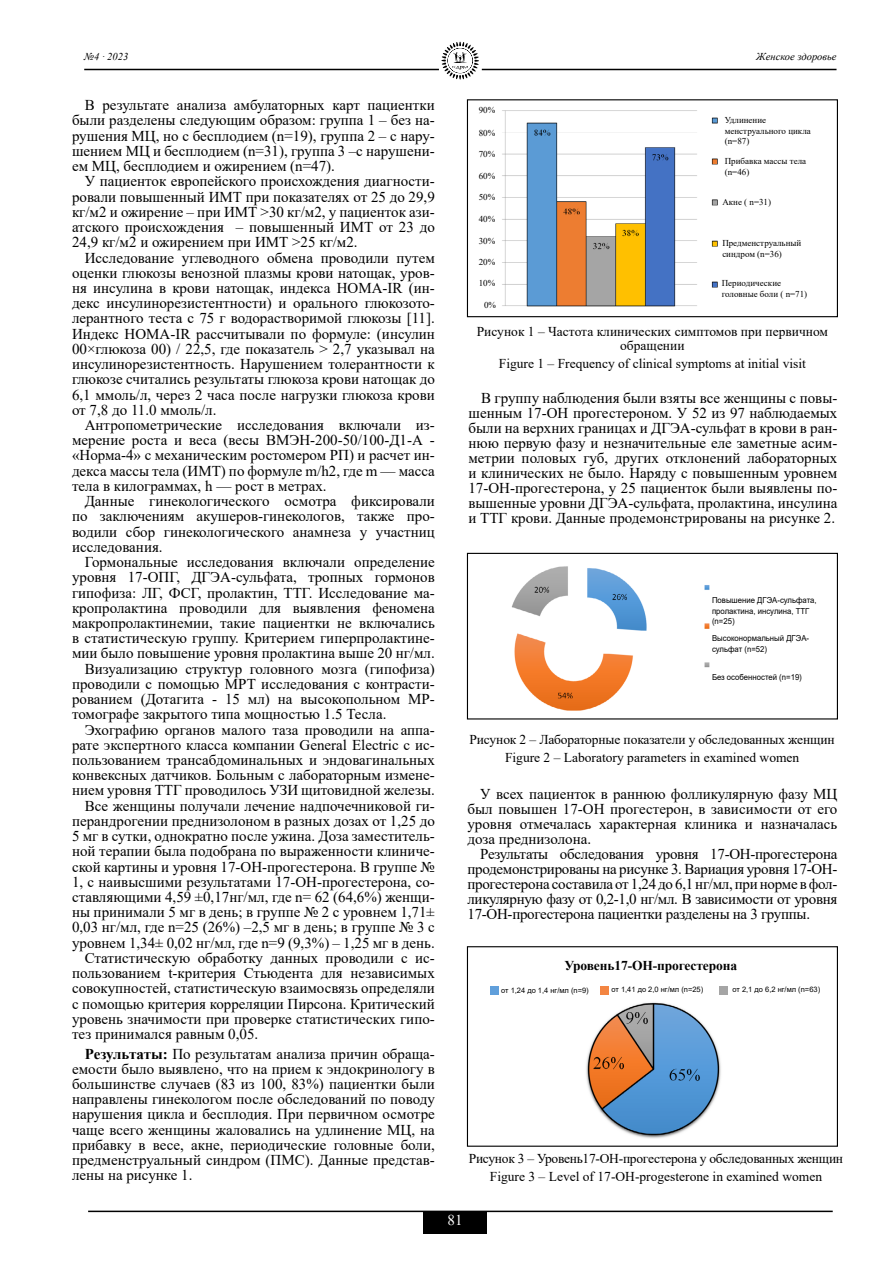
<style>
.page{position:relative;width:893px;height:1263px;background:#fff}
.page>*{position:absolute;margin:0;border:0;box-sizing:border-box;transform-origin:0 0}
.t1{font:15px/15.1px "Times New Roman";color:#000;text-align:justify}
.t2{font:15px "Times New Roman";color:#fff}
.t3{font:13.5px/13.5px "Times New Roman";color:#000;text-align:center}
.t4{font:13.5px/17.7px "Times New Roman";letter-spacing:-.02em;color:#000;text-align:center}
.t5{font:700 13.5px "Times New Roman";letter-spacing:-.01em;color:#000}
.t6{font:italic 10.5px "Times New Roman";color:#000}
.t7{font:9px/10.5px "Times New Roman";color:#000}
.t8{font:8.25px/10.5px "Arial";color:#000;scale:.94 1}
.t9{font:7.5px "Arial";color:#000}
.s1{font-weight:700}
</style>
<div class="page">
<div style="left:423px;top:1212px;width:64px;height:21px;background:#000"></div>
<hr style="left:84px;top:69px;width:355px;height:1px;background:#000">
<hr style="left:482px;top:69px;width:354px;height:1px;background:#000">
<svg style="left:441px;top:41px;width:38px;height:39px"></svg>
<hr style="left:88px;top:1210px;width:745px;height:2px;background:#000">
<div style="left:467px;top:99px;width:371px;height:218px;border:1px solid #000"></div>
<div style="left:467px;top:946px;width:371px;height:201px;border:1px solid #000"></div>
<img style="left:502px;top:110px;width:216px;height:197px">
<img style="left:586px;top:1002px;width:135px;height:136px">
<div style="left:467px;top:553px;width:371px;height:166px;border:1px solid #000"></div>
<img style="left:511px;top:566px;width:199px;height:145px">
<div style="left:490px;top:986px;width:9px;height:9px;background:#609fdb"></div>
<div style="left:600px;top:986px;width:9px;height:9px;background:#f38542"></div>
<div style="left:720px;top:986px;width:8px;height:9px;background:#a5a5a5"></div>
<p class="t6" style="left:84px;top:49px;width:46px">№4 · 2023</p>
<p class="t6" style="left:756px;top:49px;width:82px">Женское здоровье</p>
<p class="t1" style="left:72px;top:97px;width:364px;text-indent:13px">В результате анализа амбулаторных карт пациентки были разделены следующим образом: группа 1 – без на&shy;рушения МЦ, но с бесплодием (n=19), группа 2 – с нару&shy;шением МЦ и бесплодием (n=31), группа 3 –с нарушени&shy;ем МЦ, бесплодием и ожирением (n=47).</p>
<p class="t1" style="left:72px;top:173px;width:364px;text-indent:13px">У пациенток европейского происхождения диагности&shy;ровали повышенный ИМТ при показателях от 25 до 29,9 кг/м2 и ожирение – при ИМТ &gt;30 кг/м2, у пациенток ази&shy;атского происхождения – повышенный ИМТ от 23 до 24,9 кг/м2 и ожирением при ИМТ &gt;25 кг/м2.</p>
<p class="t1" style="left:72px;top:249px;width:364px;text-indent:13px">Исследование углеводного обмена проводили путем оценки глюкозы венозной плазмы крови натощак, уров&shy;ня инсулина в крови натощак, индекса HOMA-IR (ин&shy;декс инсулинорезистентности) и орального глюкозото&shy;лерантного теста с 75 г водорастворимой глюкозы [11].<br>Индекс НОМА-IR рассчитывали по формуле: (инсулин 00×глюкоза 00) / 22,5, где показатель &gt; 2,7 указывал на инсулинорезистентность. Нарушением толерантности к глюкозе считались результаты глюкоза крови натощак до 6,1 ммоль/л, через 2 часа после нагрузки глюкоза крови от 7,8 до 11.0 ммоль/л.</p>
<p class="t1" style="left:72px;top:417px;width:364px;text-indent:13px">Антропометрические исследования включали из&shy;мерение роста и веса (весы ВМЭН-200-50/100-Д1-А - «Норма-4» с механическим ростомером РП) и расчет ин&shy;декса массы тела (ИМТ) по формуле m/h2, где m — масса тела в килограммах, h — рост в метрах.</p>
<p class="t1" style="left:72px;top:493px;width:364px;text-indent:13px">Данные гинекологического осмотра фиксировали по заключениям акушеров-гинекологов, также про&shy;водили сбор гинекологического анамнеза у участниц исследования.</p>
<p class="t1" style="left:85px;top:554px;width:352px">Гормональные исследования включали определение</p>
<p class="t1" style="left:72px;top:569px;width:364px">уровня 17-ОПГ, ДГЭА-сульфата, тропных гормонов</p>
<p class="t1" style="left:72px;top:584px;width:364px">гипофиза: ЛГ, ФСГ, пролактин, ТТГ. Исследование ма-</p>
<p class="t1" style="left:72px;top:600px;width:364px">кропролактина проводили для выявления феномена</p>
<p class="t1" style="left:72px;top:615px;width:364px">макропролактинемии, такие пациентки не включались</p>
<p class="t1" style="left:72px;top:630px;width:364px">в статистическую группу. Критерием гиперпролактине-</p>
<p class="t1" style="left:72px;top:645px;width:364px">мии было повышение уровня пролактина выше 20 нг/мл.</p>
<p class="t1" style="left:85px;top:660px;width:352px">Визуализацию структур головного мозга (гипофиза)</p>
<p class="t1" style="left:72px;top:676px;width:364px">проводили с помощью МРТ исследования с контрасти-</p>
<p class="t1" style="left:72px;top:691px;width:364px">рованием (Дотагита - 15 мл) на высокопольном МР-</p>
<p class="t1" style="left:72px;top:706px;width:316px">томографе закрытого типа мощностью 1.5 Тесла.</p>
<p class="t1" style="left:85px;top:721px;width:352px">Эхографию органов малого таза проводили на аппа-</p>
<p class="t1" style="left:72px;top:737px;width:364px">рате экспертного класса компании General Electric с ис-</p>
<p class="t1" style="left:72px;top:752px;width:364px">пользованием трансабдоминальных и эндовагинальных</p>
<p class="t1" style="left:72px;top:767px;width:364px">конвексных датчиков. Больным с лабораторным измене-</p>
<p class="t1" style="left:72px;top:782px;width:364px">нием уровня ТТГ проводилось УЗИ щитовидной железы.</p>
<p class="t1" style="left:85px;top:798px;width:352px">Все женщины получали лечение надпочечниковой ги-</p>
<p class="t1" style="left:72px;top:813px;width:364px">перандрогении преднизолоном в разных дозах от 1,25 до</p>
<p class="t1" style="left:72px;top:828px;width:364px">5 мг в сутки, однократно после ужина. Доза заместитель-</p>
<p class="t1" style="left:72px;top:843px;width:364px">ной терапии была подобрана по выраженности клиниче-</p>
<p class="t1" style="left:72px;top:858px;width:364px">ской картины и уровня 17-ОН-прогестерона. В группе №</p>
<p class="t1" style="left:72px;top:874px;width:364px">1, с наивысшими результатами 17-ОН-прогестерона, со-</p>
<p class="t1" style="left:72px;top:889px;width:364px">ставляющими 4,59 ±0,17нг/мл, где n= 62 (64,6%) женщи-</p>
<p class="t1" style="left:72px;top:904px;width:364px">ны принимали 5 мг в день; в группе № 2 с уровнем 1,71±</p>
<p class="t1" style="left:72px;top:919px;width:364px">0,03 нг/мл, где n=25 (26%) –2,5 мг в день; в группе № 3 с</p>
<p class="t1" style="left:72px;top:935px;width:364px">уровнем 1,34± 0,02 нг/мл, где n=9 (9,3%) – 1,25 мг в день.</p>
<p class="t1" style="left:85px;top:950px;width:352px">Статистическую обработку данных проводили с ис-</p>
<p class="t1" style="left:72px;top:965px;width:364px">пользованием t-критерия Стьюдента для независимых</p>
<p class="t1" style="left:72px;top:980px;width:364px">совокупностей, статистическую взаимосвязь определяли</p>
<p class="t1" style="left:72px;top:995px;width:364px">с помощью критерия корреляции Пирсона. Критический</p>
<p class="t1" style="left:72px;top:1011px;width:364px">уровень значимости при проверке статистических гипо-</p>
<p class="t1" style="left:72px;top:1026px;width:188px">тез принимался равным 0,05.</p>
<p class="t1" style="left:72px;top:1045px;width:364px;text-indent:13px"><span class="s1">Результаты:</span> По результатам анализа причин обраща&shy;емости было выявлено, что на прием к эндокринологу в большинстве случаев (83 из 100, 83%) пациентки были направлены гинекологом после обследований по поводу нарушения цикла и бесплодия. При первичном осмотре чаще всего женщины жаловались на удлинение МЦ, на прибавку в весе, акне, периодические головные боли, предменструальный синдром (ПМС). Данные представ&shy;лены на рисунке 1.</p>
<p class="t7" style="left:479px;top:105px;width:18px">90%</p>
<p class="t7" style="left:479px;top:127px;width:18px">80%</p>
<p class="t7" style="left:479px;top:148px;width:18px">70%</p>
<p class="t7" style="left:479px;top:192px;width:18px">50%</p>
<p class="t7" style="left:725px;top:115px;width:88px">Удлинение менструального цикла (n=87)</p>
<p class="t7" style="left:725px;top:156px;width:83px">Прибавка массы тела (n=46)</p>
<p class="t7" style="left:722px;top:197px;width:50px">Акне ( n=31)</p>
<p class="t7" style="left:722px;top:237px;width:81px">Предменструальный синдром (n=36)</p>
<p class="t7" style="left:722px;top:278px;width:87px">Периодические головные боли ( n=71)</p>
<p class="t7" style="left:479px;top:171px;width:18px">60%</p>
<p class="t7" style="left:479px;top:213px;width:18px">40%</p>
<p class="t7" style="left:479px;top:235px;width:18px">30%</p>
<p class="t7" style="left:479px;top:257px;width:18px">20%</p>
<p class="t7" style="left:479px;top:278px;width:18px">10%</p>
<p class="t7" style="left:484px;top:299px;width:13px">0%</p>
<p class="t3" style="left:477px;top:325px;width:353px">Рисунок 1 – Частота клинических симптомов при первичном обращении</p>
<p class="t3" style="left:499px;top:356px;width:309px">Figure 1 – Frequency of clinical symptoms at initial visit</p>
<p class="t1" style="left:468px;top:390px;width:370px;text-indent:13px">В группу наблюдения были взяты все женщины с повы&shy;шенным 17-ОН прогестероном. У 52 из 97 наблюдаемых были на верхних границах и ДГЭА-сульфат в крови в ран&shy;нюю первую фазу и незначительные еле заметные асим&shy;метрии половых губ, других отклонений лабораторных и клинических не было. Наряду с повышенным уровнем 17-ОН-прогестерона, у 25 пациенток были выявлены по&shy;вышенные уровни ДГЭА-сульфата, пролактина, инсулина и ТТГ крови. Данные продемонстрированы на рисунке 2.</p>
<p class="t8" style="left:712px;top:595px;width:113px">Повышение ДГЭА-сульфата, пролактина, инсулина, ТТГ (n=25)</p>
<p class="t8" style="left:712px;top:633px;width:105px">Высоконормальный ДГЭА&shy;сульфат (n=52)</p>
<p class="t8" style="left:712px;top:672px;width:97px">Без особенностей (n=19)</p>
<p class="t3" style="left:469px;top:730px;width:367px;line-height:17.7px">Рисунок 2 – Лабораторные показатели у обследованных женщин<br>Figure 2 – Laboratory parameters in examined women</p>
<p class="t1" style="left:467px;top:786px;width:371px;text-indent:13px">У всех пациенток в раннюю фолликулярную фазу МЦ был повышен 17-ОН прогестерон, в зависимости от его уровня отмечалась характерная клиника и назначалась доза преднизолона.</p>
<p class="t1" style="left:467px;top:846px;width:371px;text-indent:13px">Результаты обследования уровня 17-ОН-прогестерона продемонстрированы на рисунке 3. Вариация уровня 17-ОН&shy;прогестерона составила от 1,24 до 6,1 нг/мл, при норме в фол&shy;ликулярную фазу от 0,2-1,0 нг/мл. В зависимости от уровня 17-ОН-прогестерона пациентки разделены на 3 группы.</p>
<p class="t5" style="left:564px;top:956px;width:174px">Уровень17-ОН-прогестерона</p>
<p class="t9" style="left:501px;top:985px;width:89px">от 1,24 до 1,4 нг/мл (n=9)</p>
<p class="t9" style="left:611px;top:984px;width:93px">от 1,41 до 2,0 нг/мл (n=25)</p>
<p class="t9" style="left:732px;top:984px;width:89px">от 2,1 до 6,2 нг/мл (n=63)</p>
<p class="t4" style="left:469px;top:1149px;width:376px">Рисунок 3 – Уровень17-ОН-прогестерона у обследованных женщин<br>Figure 3 – Level of 17-OH-progesterone in examined women</p>
<p class="t2" style="left:448px;top:1209px;width:16px">81</p>
</div>
